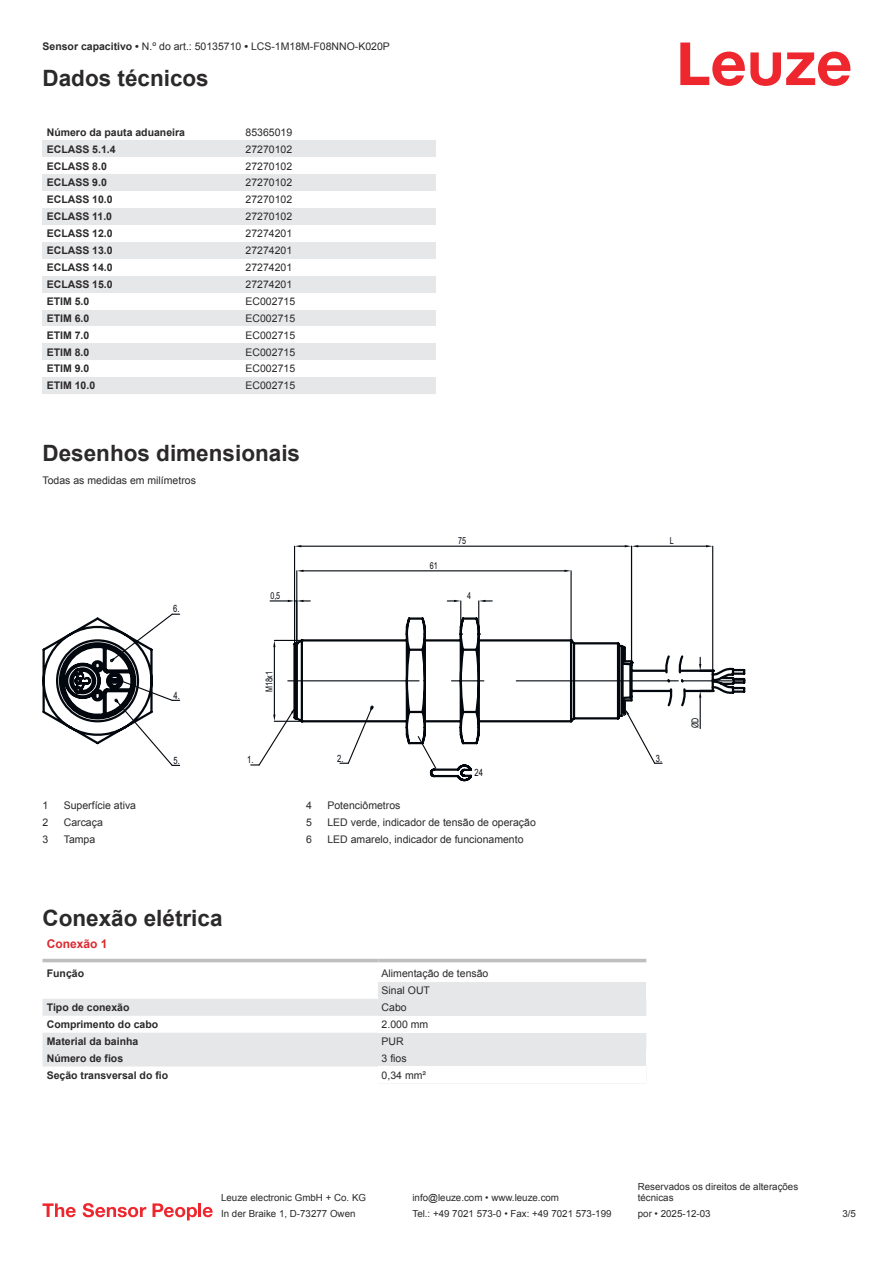
<style>
.page{position:relative;width:893px;height:1263px;background:#fff}
.page>*{position:absolute;margin:0;border:0;box-sizing:border-box;transform-origin:0 0}
.t1{font:700 22.5px "Arial";color:#2b292a}
.t2{font:700 12px "Arial";color:#db2a30}
.t3{font:10.5px/17px "Arial";color:#2b292a}
.t4{font:700 10.5px "Arial";color:#2b292a}
.t5{font:10.05px "Arial";color:#03080e;scale:.75 1}
.t6{font:9.75px/11.7px "Arial";color:#2b292a}
.t7{font:9.45px "Arial";color:#03080e;scale:.75 1}
.s1{font-weight:700}
</style>
<div class="page">
<svg style="left:680px;top:43px;width:170px;height:43px"></svg>
<div style="left:43px;top:140px;width:199px;height:17px;background:#e6e7e9"></div>
<div style="left:242px;top:140px;width:194px;height:17px;background:#e6e7e9"></div>
<div style="left:43px;top:174px;width:199px;height:17px;background:#e6e7e9"></div>
<div style="left:242px;top:174px;width:194px;height:17px;background:#e6e7e9"></div>
<div style="left:43px;top:208px;width:199px;height:17px;background:#e6e7e9"></div>
<div style="left:242px;top:208px;width:194px;height:17px;background:#e6e7e9"></div>
<div style="left:43px;top:242px;width:199px;height:17px;background:#e6e7e9"></div>
<div style="left:242px;top:242px;width:194px;height:17px;background:#e6e7e9"></div>
<div style="left:43px;top:276px;width:199px;height:17px;background:#e6e7e9"></div>
<div style="left:242px;top:276px;width:194px;height:17px;background:#e6e7e9"></div>
<div style="left:43px;top:310px;width:199px;height:16px;background:#e6e7e9"></div>
<div style="left:242px;top:310px;width:194px;height:16px;background:#e6e7e9"></div>
<div style="left:43px;top:343px;width:199px;height:17px;background:#e6e7e9"></div>
<div style="left:242px;top:343px;width:194px;height:17px;background:#e6e7e9"></div>
<div style="left:43px;top:377px;width:199px;height:17px;background:#e6e7e9"></div>
<div style="left:242px;top:377px;width:194px;height:17px;background:#e6e7e9"></div>
<svg style="left:43px;top:958px;width:603px;height:5px"></svg>
<svg style="left:43px;top:999px;width:335px;height:68px;fill:#e6e7e9"></svg>
<hr style="left:43px;top:959px;width:335px;height:3px;background:#bdbfc1">
<hr style="left:378px;top:959px;width:268px;height:3px;background:#bdbfc1">
<div style="left:378px;top:982px;width:268px;height:17px;background:#e6e7e9"></div>
<div style="left:378px;top:999px;width:268px;height:17px;background:#e6e7e9"></div>
<div style="left:378px;top:1033px;width:268px;height:16px;background:#e6e7e9"></div>
<div style="left:378px;top:1049px;width:268px;height:17px;background:#e6e7e9"></div>
<svg style="left:43px;top:1203px;width:33px;height:14px"></svg>
<svg style="left:83px;top:1203px;width:63px;height:14px"></svg>
<svg style="left:153px;top:1203px;width:44px;height:17px"></svg>
<hr style="left:198px;top:1203px;width:3px;height:14px;background:#ed272d">
<svg style="left:203px;top:1207px;width:10px;height:10px"></svg>
<svg style="left:295px;top:616px;width:338px;height:17px"></svg>
<svg style="left:270px;top:600px;width:40px;height:2px"></svg>
<hr style="left:296px;top:571px;width:1px;height:72px;background:#03080e">
<hr style="left:570px;top:571px;width:2px;height:69px;background:#03080e">
<hr style="left:304px;top:570px;width:260px;height:1px;background:#03080e">
<svg style="left:297px;top:570px;width:7px;height:2px"></svg>
<svg style="left:564px;top:570px;width:7px;height:2px"></svg>
<hr style="left:294px;top:546px;width:1px;height:98px;background:#03080e">
<hr style="left:301px;top:546px;width:324px;height:1px;background:#03080e">
<hr style="left:712px;top:546px;width:1px;height:124px;background:#03080e">
<hr style="left:631px;top:546px;width:1px;height:116px;background:#03080e">
<hr style="left:638px;top:546px;width:68px;height:1px;background:#03080e">
<svg style="left:706px;top:545px;width:7px;height:2px"></svg>
<svg style="left:625px;top:545px;width:13px;height:2px"></svg>
<hr style="left:478px;top:601px;width:1px;height:33px;background:#03080e">
<hr style="left:460px;top:601px;width:1px;height:33px;background:#03080e">
<svg style="left:479px;top:600px;width:13px;height:2px"></svg>
<svg style="left:447px;top:600px;width:14px;height:2px"></svg>
<svg style="left:251px;top:633px;width:495px;height:148px"></svg>
<svg style="left:43px;top:613px;width:137px;height:153px"></svg>
<p class="t3" style="left:43px;top:39px;width:349px"><span class="s1">Sensor capacitivo •</span> N.º do art.: 50135710 <span class="s1">•</span> LCS-1M18M-F08NNO-K020P</p>
<h1 class="t1" style="left:43px;top:69px;width:168px">Dados técnicos</h1>
<p class="t4" style="left:47px;top:128px;width:140px">Número da pauta aduaneira</p>
<p class="t3" style="left:246px;top:125px;width:48px">85365019</p>
<p class="t4" style="left:47px;top:145px;width:70px">ECLASS 5.1.4</p>
<p class="t3" style="left:246px;top:141px;width:48px">27270102</p>
<p class="t4" style="left:47px;top:162px;width:62px">ECLASS 8.0</p>
<p class="t3" style="left:246px;top:158px;width:48px">27270102</p>
<p class="t4" style="left:47px;top:179px;width:62px">ECLASS 9.0</p>
<p class="t3" style="left:246px;top:175px;width:48px">27270102</p>
<p class="t4" style="left:47px;top:195px;width:67px">ECLASS 10.0</p>
<p class="t3" style="left:246px;top:192px;width:48px">27270102</p>
<p class="t4" style="left:47px;top:212px;width:67px">ECLASS 11.0</p>
<p class="t3" style="left:246px;top:209px;width:48px">27270102</p>
<p class="t4" style="left:47px;top:229px;width:67px">ECLASS 12.0</p>
<p class="t3" style="left:246px;top:226px;width:48px">27274201</p>
<p class="t4" style="left:47px;top:246px;width:67px">ECLASS 13.0</p>
<p class="t3" style="left:246px;top:243px;width:48px">27274201</p>
<p class="t4" style="left:47px;top:263px;width:67px">ECLASS 14.0</p>
<p class="t3" style="left:246px;top:260px;width:48px">27274201</p>
<p class="t4" style="left:47px;top:280px;width:67px">ECLASS 15.0</p>
<p class="t3" style="left:246px;top:277px;width:48px">27274201</p>
<p class="t4" style="left:47px;top:297px;width:44px">ETIM 5.0</p>
<p class="t3" style="left:246px;top:294px;width:51px">EC002715</p>
<p class="t4" style="left:47px;top:314px;width:44px">ETIM 6.0</p>
<p class="t3" style="left:246px;top:311px;width:51px">EC002715</p>
<p class="t4" style="left:47px;top:331px;width:44px">ETIM 7.0</p>
<p class="t3" style="left:246px;top:327px;width:51px">EC002715</p>
<p class="t4" style="left:47px;top:348px;width:44px">ETIM 8.0</p>
<p class="t3" style="left:246px;top:344px;width:51px">EC002715</p>
<p class="t4" style="left:47px;top:365px;width:44px">ETIM 9.0</p>
<p class="t3" style="left:246px;top:361px;width:51px">EC002715</p>
<p class="t4" style="left:47px;top:381px;width:50px">ETIM 10.0</p>
<p class="t3" style="left:246px;top:378px;width:51px">EC002715</p>
<h1 class="t1" style="left:43px;top:444px;width:259px">Desenhos dimensionais</h1>
<p class="t3" style="left:43px;top:473px;width:155px">Todas as medidas em milímetros</p>
<p class="t5" style="left:173px;top:605px;width:10px">6.</p>
<p class="t7" style="left:270px;top:592px;width:15px">0,5</p>
<p class="t7" style="left:430px;top:562px;width:12px">61</p>
<p class="t7" style="left:458px;top:537px;width:12px">75</p>
<p class="t7" style="left:670px;top:537px;width:7px">L</p>
<p class="t7" style="left:467px;top:592px;width:7px">4</p>
<p class="t3" style="left:43px;top:798px;width:7px">1</p>
<p class="t3" style="left:64px;top:798px;width:74px">Superfície ativa</p>
<p class="t3" style="left:43px;top:815px;width:7px">2</p>
<p class="t3" style="left:64px;top:815px;width:41px">Carcaça</p>
<p class="t3" style="left:43px;top:832px;width:7px">3</p>
<p class="t3" style="left:64px;top:832px;width:33px">Tampa</p>
<p class="t5" style="left:174px;top:691px;width:10px">4.</p>
<p class="t5" style="left:174px;top:756px;width:10px">5.</p>
<p class="t7" style="left:266px;top:692px;width:30px;rotate:-90deg">M18x1</p>
<p class="t5" style="left:247px;top:756px;width:10px">1.</p>
<p class="t5" style="left:337px;top:754px;width:10px">2.</p>
<p class="t5" style="left:656px;top:754px;width:10px">3.</p>
<p class="t5" style="left:475px;top:768px;width:13px">24</p>
<p class="t3" style="left:306px;top:798px;width:7px">4</p>
<p class="t3" style="left:327px;top:798px;width:74px">Potenciômetros</p>
<p class="t3" style="left:306px;top:815px;width:7px">5</p>
<p class="t3" style="left:327px;top:815px;width:210px">LED verde, indicador de tensão de operação</p>
<p class="t3" style="left:306px;top:832px;width:7px">6</p>
<p class="t3" style="left:327px;top:832px;width:198px">LED amarelo, indicador de funcionamento</p>
<p class="t7" style="left:691px;top:728px;width:16px;rotate:-90deg">ØD</p>
<h1 class="t1" style="left:43px;top:909px;width:182px">Conexão elétrica</h1>
<p class="t2" style="left:47px;top:939px;width:62px">Conexão 1</p>
<p class="t4" style="left:47px;top:969px;width:39px">Função</p>
<p class="t3" style="left:382px;top:966px;width:108px">Alimentação de tensão<br>Sinal OUT</p>
<p class="t4" style="left:47px;top:1003px;width:84px">Tipo de conexão</p>
<p class="t3" style="left:382px;top:1000px;width:27px">Cabo</p>
<p class="t4" style="left:47px;top:1020px;width:113px">Comprimento do cabo</p>
<p class="t3" style="left:382px;top:1017px;width:48px">2.000 mm</p>
<p class="t4" style="left:47px;top:1037px;width:93px">Material da bainha</p>
<p class="t3" style="left:382px;top:1034px;width:24px">PUR</p>
<p class="t4" style="left:47px;top:1054px;width:78px">Número de fios</p>
<p class="t3" style="left:382px;top:1050px;width:27px">3 fios</p>
<p class="t4" style="left:47px;top:1071px;width:123px">Seção transversal do fio</p>
<p class="t3" style="left:382px;top:1067px;width:46px">0,34 mm²</p>
<p class="t6" style="left:221px;top:1193px;width:146px">Leuze electronic GmbH + Co. KG</p>
<p class="t6" style="left:412px;top:1193px;width:148px">info@leuze.com • www.leuze.com</p>
<p class="t6" style="left:638px;top:1181px;width:162px">Reservados os direitos de alterações técnicas</p>
<p class="t6" style="left:221px;top:1209px;width:136px">In der Braike 1, D-73277 Owen</p>
<p class="t6" style="left:412px;top:1209px;width:201px">Tel.: +49 7021 573-0 • Fax: +49 7021 573-199</p>
<p class="t6" style="left:638px;top:1209px;width:74px">por • 2025-12-03</p>
<p class="t6" style="left:842px;top:1209px;width:15px">3 /5</p>
</div>
